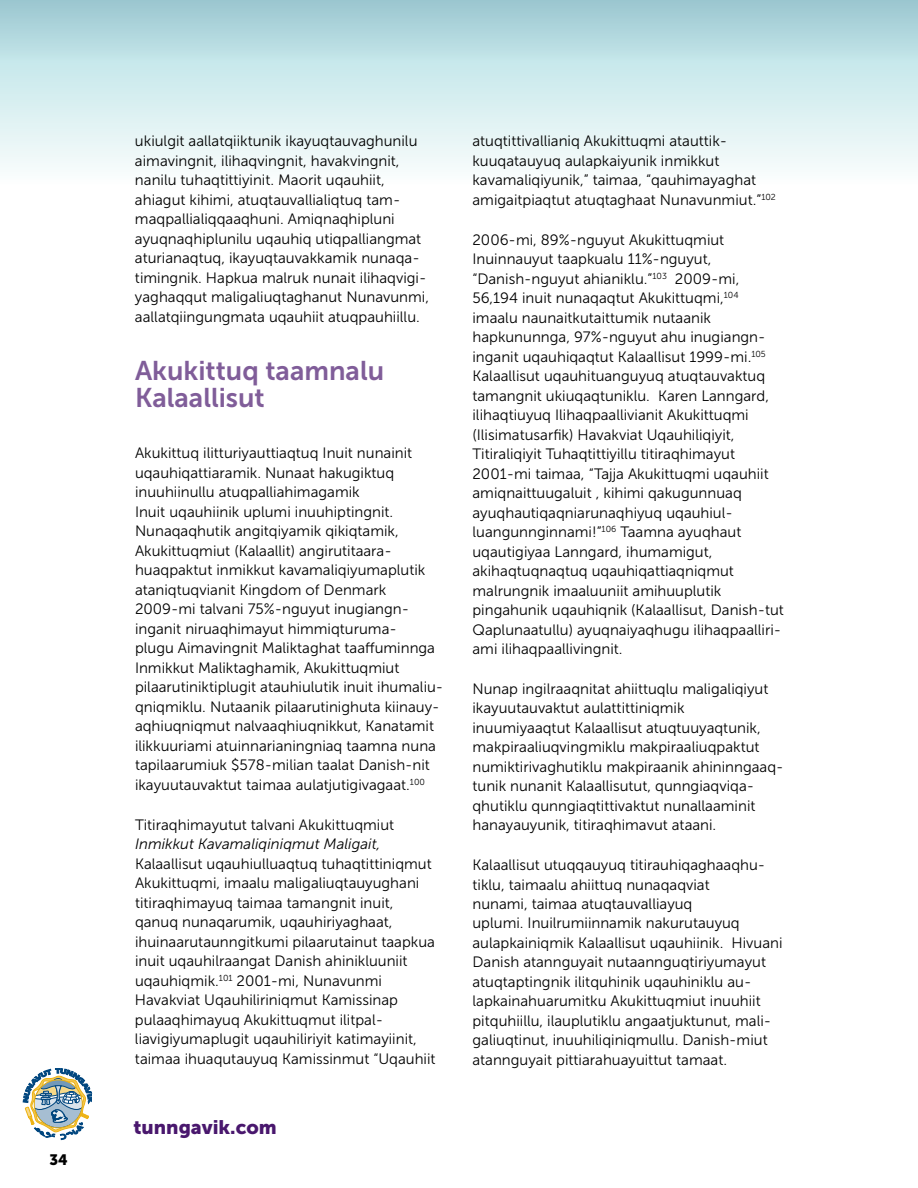
<style>
.page{position:relative;width:918px;height:1188px;background:#fff}
.page>*{position:absolute;margin:0;border:0;box-sizing:border-box;transform-origin:0 0}
.t1{font:27px/27px "Museo Sans 700";color:#805d99}
.t2{font:19.5px "Museo Sans 900";color:#49176d}
.t3{font:15px/19.5px "Museo Sans 300";color:#000}
.t4{font:italic 15px "Museo Sans 300";color:#000}
.t5{font:15px "Museo Sans 900";color:#000}
</style>
<div class="page">
<svg style="left:23px;top:1068px;width:69px;height:72px"></svg>
<div style="left:0;top:0;width:918px;height:216px;background:linear-gradient(to bottom,#a4d2d9,#fff)"></div>
<p class="t5" style="left:50px;top:1151px;width:20px">34</p>
<p class="t3" style="left:135px;top:131px;width:296px">ukiulgit aallatqiiktunik ikayuqtauvaghunilu aimavingnit, ilihaqvingnit, havakvingnit, nanilu tuhaqtittiyinit. Maorit uqauhiit, ahiagut kihimi, atuqtauvallialiqtuq tam&shy;maqpallialiqqaaqhuni. Amiqnaqhipluni ayuqnaqhiplunilu uqauhiq utiqpalliangmat aturianaqtuq, ikayuqtauvakkamik nunaqa&shy;timingnik. Hapkua malruk nunait ilihaqvigi&shy;yaghaqqut maligaliuqtaghanut Nunavunmi, aallatqiingungmata uqauhiit atuqpauhiillu.</p>
<h1 class="t1" style="left:135px;top:357px;width:251px">Akukittuq taamnalu<br>Kalaallisut</h1>
<p class="t3" style="left:135px;top:443px;width:310px">Akukittuq ilitturiyauttiaqtuq Inuit nunainit uqauhiqattiaramik. Nunaat hakugiktuq inuuhiinullu atuqpalliahimagamik<br>Inuit uqauhiinik uplumi inuuhiptingnit.<br>Nunaqaqhutik angitqiyamik qikiqtamik, Akukittuqmiut (Kalaallit) angirutitaara&shy;huaqpaktut inmikkut kavamaliqiyumaplutik ataniqtuqvianit Kingdom of Denmark 2009-mi talvani 75%-nguyut inugiangn&shy;inganit niruaqhimayut himmiqturuma-<br>plugu Aimavingnit Maliktaghat taaffuminnga Inmikkut Maliktaghamik, Akukittuqmiut pilaarutiniktiplugit atauhiulutik inuit ihumaliu&shy;qniqmiklu. Nutaanik pilaarutinighuta kiinauy&shy;aqhiuqniqmut nalvaaqhiuqnikkut, Kanatamit ilikkuuriami atuinnarianingniaq taamna nuna tapilaarumiuk $578-milian taalat Danish-nit ikayuutauvaktut taimaa aulatjutigivagaat.<sup>100</sup></p>
<p class="t3" style="left:135px;top:815px;width:261px">Titiraqhimayutut talvani Akukittuqmiut</p>
<p class="t4" style="left:135px;top:836px;width:247px">Inmikkut Kavamaliqiniqmut Maligait,</p>
<p class="t3" style="left:135px;top:854px;width:302px">Kalaallisut uqauhiulluaqtuq tuhaqtittiniqmut Akukittuqmi, imaalu maligaliuqtauyughani titiraqhimayuq taimaa tamangnit inuit, qanuq nunaqarumik, uqauhiriyaghaat, ihuinaarutaunngitkumi pilaarutainut taapkua inuit uqauhilraangat Danish ahinikluuniit uqauhiqmik.<sup>101</sup> 2001-mi, Nunavunmi Havakviat Uqauhiliriniqmut Kamissinap pulaaqhimayuq Akukittuqmut ilitpal&shy;liavigiyumaplugit uqauhiliriyit katimayiinit, taimaa ihuaqutauyuq Kamissinmut “Uqauhiit</p>
<h2 class="t2" style="left:134px;top:1116px;width:145px">tunngavik.com</h2>
<p class="t3" style="left:472px;top:131px;width:305px">atuqtittivallianiq Akukittuqmi atauttik&shy;kuuqatauyuq aulapkaiyunik inmikkut kavamaliqiyunik,” taimaa, “qauhimayaghat amigaitpiaqtut atuqtaghaat Nunavunmiut.”<sup>102</sup></p>
<p class="t3" style="left:472px;top:230px;width:313px">2006-mi, 89%-nguyut Akukittuqmiut Inuinnauyut taapkualu 11%-nguyut, “Danish-nguyut ahianiklu.”<sup>103</sup> 2009-mi, 56,194 inuit nunaqaqtut Akukittuqmi,<sup>104 </sup>imaalu naunaitkutaittumik nutaanik hapkununnga, 97%-nguyut ahu inugiangn&shy;inganit uqauhiqaqtut Kalaallisut 1999-mi.<sup>105<br></sup>Kalaallisut uqauhituanguyuq atuqtauvaktuq tamangnit ukiuqaqtuniklu. Karen Lanngard, ilihaqtiuyuq Ilihaqpaallivianit Akukittuqmi (Ilisimatusarfik) Havakviat Uqauhiliqiyit, Titiraliqiyit Tuhaqtittiyillu titiraqhimayut 2001-mi taimaa, “Tajja Akukittuqmi uqauhiit amiqnaittuugaluit , kihimi qakugunnuaq ayuqhautiqaqniarunaqhiyuq uqauhiul&shy;luangunnginnami!”<sup>106</sup> Taamna ayuqhaut uqautigiyaa Lanngard, ihumamigut, akihaqtuqnaqtuq uqauhiqattiaqniqmut malrungnik imaaluuniit amihuuplutik pingahunik uqauhiqnik (Kalaallisut, Danish-tut Qaplunaatullu) ayuqnaiyaqhugu ilihaqpaalliri&shy;ami ilihaqpaallivingnit.</p>
<p class="t3" style="left:472px;top:679px;width:313px">Nunap ingilraaqnitat ahiittuqlu maligaliqiyut ikayuutauvaktut aulattittiniqmik inuumiyaaqtut Kalaallisut atuqtuuyaqtunik, makpiraaliuqvingmiklu makpiraaliuqpaktut numiktirivaghutiklu makpiraanik ahininngaaq&shy;tunik nunanit Kalaallisutut, qunngiaqviqa&shy;qhutiklu qunngiaqtittivaktut nunallaaminit hanayauyunik, titiraqhimavut ataani.</p>
<p class="t3" style="left:472px;top:855px;width:312px">Kalaallisut utuqqauyuq titirauhiqaghaaqhu&shy;tiklu, taimaalu ahiittuq nunaqaqviat<br>nunami, taimaa atuqtauvalliayuq<br>uplumi. Inuilrumiinnamik nakurutauyuq aulapkainiqmik Kalaallisut uqauhiinik. Hivuani Danish atannguyait nutaannguqtiriyumayut atuqtaptingnik ilitquhinik uqauhiniklu au&shy;lapkainahuarumitku Akukittuqmiut inuuhiit pitquhiillu, ilauplutiklu angaatjuktunut, mali&shy;galiuqtinut, inuuhiliqiniqmullu. Danish-miut atannguyait pittiarahuayuittut tamaat.</p>
</div>
